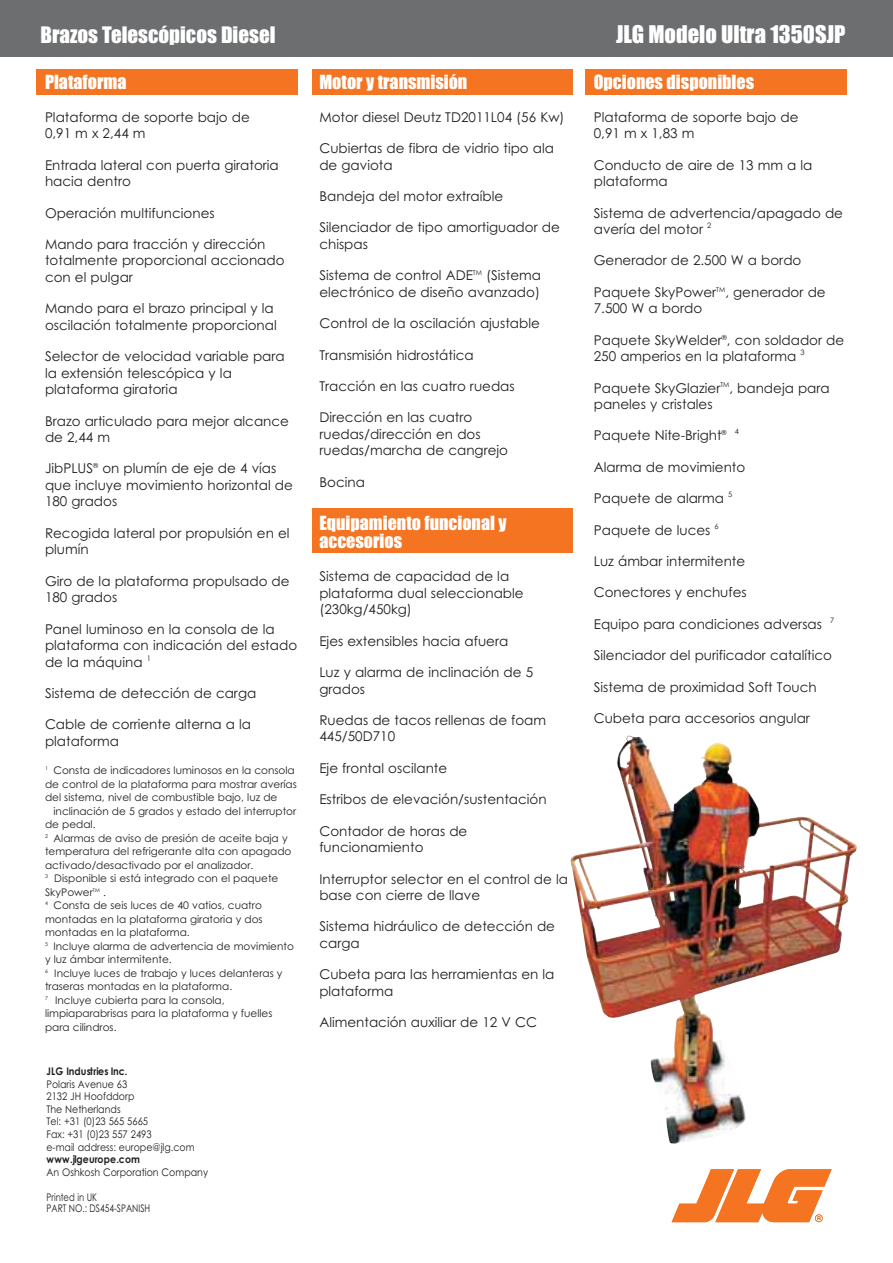
<style>
.page{position:relative;width:893px;height:1263px;background:#fff}
.page>*{position:absolute;margin:0;border:0;box-sizing:border-box;transform-origin:0 0}
.t1{font:22.5px "Impact";color:#fff}
.t2{font:21px "Impact";color:#fff}
.t3{font:18px/18px "Impact";color:#fff}
.t4{font:13.5px/16.5px "Century Gothic";color:#231f20}
.t5{font:10.5px/13.5px "Century Gothic";color:#231f20}
.t6{font:10.5px/12.6px "Century Gothic";color:#231f20;scale:.9 1}
.t7{font:700 10.5px "Century Gothic";letter-spacing:.01em;color:#231f20;scale:.9 1}
.t8{font:10.5px/11.7px "Century Gothic";color:#231f20;scale:.8 1}
</style>
<div class="page">
<img style="left:570px;top:735px;width:287px;height:409px">
<div style="left:312px;top:69px;width:260px;height:25px;background:#f47421"></div>
<div style="left:312px;top:508px;width:260px;height:45px;background:#f47421"></div>
<div style="left:585px;top:69px;width:262px;height:25px;background:#f47421"></div>
<div style="left:36px;top:69px;width:262px;height:25px;background:#f47421"></div>
<div style="left:0;top:0;width:893px;height:56px;background:#6d6e70"></div>
<svg style="left:672px;top:1169px;width:160px;height:53px"></svg>
<h2 class="t2" style="left:40px;top:28px;width:236px">Brazos Telescópicos Diesel</h2>
<h1 class="t1" style="left:616px;top:27px;width:231px">JLG Modelo Ultra 1350SJP</h1>
<h3 class="t3" style="left:45px;top:74px;width:83px">Plataforma</h3>
<p class="t4" style="left:45px;top:110px;width:206px">Plataforma de soporte bajo de<br>0,91 m x 2,44 m</p>
<p class="t4" style="left:45px;top:158px;width:235px">Entrada lateral con puerta giratoria hacia dentro</p>
<p class="t4" style="left:45px;top:206px;width:171px">Operación multifunciones</p>
<p class="t4" style="left:45px;top:237px;width:241px">Mando para tracción y dirección totalmente proporcional accionado con el pulgar</p>
<p class="t4" style="left:45px;top:301px;width:233px">Mando para el brazo principal y la oscilación totalmente proporcional</p>
<p class="t4" style="left:45px;top:349px;width:241px">Selector de velocidad variable para la extensión telescópica y la plataforma giratoria</p>
<p class="t4" style="left:45px;top:414px;width:246px">Brazo articulado para mejor alcance de 2,44 m</p>
<p class="t4" style="left:45px;top:462px;width:249px">JibPLUS<sup>®</sup> on plumín de eje de 4 vías que incluye movimiento horizontal de<br>180 grados</p>
<p class="t4" style="left:45px;top:526px;width:246px">Recogida lateral por propulsión en el plumín</p>
<p class="t4" style="left:45px;top:574px;width:246px">Giro de la plataforma propulsado de<br>180 grados</p>
<p class="t4" style="left:45px;top:622px;width:254px">Panel luminoso en la consola de la plataforma con indicación del estado de la máquina <sup>1</sup></p>
<p class="t4" style="left:45px;top:686px;width:213px">Sistema de detección de carga</p>
<p class="t4" style="left:45px;top:717px;width:208px">Cable de corriente alterna a la plataforma</p>
<p class="t5" style="left:45px;top:765px;width:253px"><sup>1</sup> Consta de indicadores luminosos en la consola de control de la plataforma para mostrar averías del sistema, nivel de combustible bajo, luz de</p>
<p class="t5" style="left:45px;top:805px;width:253px;text-indent:9px">inclinación de 5 grados y estado del interruptor de pedal.<br><sup>2</sup> Alarmas de aviso de presión de aceite baja y temperatura del refrigerante alta con apagado activado/desactivado por el analizador.<br><sup>3</sup> Disponible si está integrado con el paquete SkyPower<sup>TM</sup> .<br><sup>4</sup> Consta de seis luces de 40 vatios, cuatro montadas en la plataforma giratoria y dos montadas en la plataforma.<br><sup>5</sup> Incluye alarma de advertencia de movimiento y luz ámbar intermitente.<br><sup>6</sup> Incluye luces de trabajo y luces delanteras y traseras montadas en la plataforma.<br><sup>7</sup> Incluye cubierta para la consola, limpiaparabrisas para la plataforma y fuelles para cilindros.</p>
<p class="t7" style="left:46px;top:1067px;width:92px">JLG Industries Inc.</p>
<p class="t6" style="left:46px;top:1078px;width:166px">Polaris Avenue 63<br>2132 JH Hoofddorp<br>The Netherlands<br>Tel: +31 (0)23 565 5665<br>Fax: +31 (0)23 557 2493<br>e-mail address: europe@jlg.com</p>
<p class="t7" style="left:46px;top:1155px;width:106px">www.jlgeurope.com</p>
<p class="t6" style="left:46px;top:1167px;width:181px">An Oshkosh Corporation Company</p>
<p class="t8" style="left:46px;top:1192px;width:131px">Printed in UK<br>PART NO.: DS454-SPANISH</p>
<h3 class="t3" style="left:319px;top:74px;width:149px">Motor y transmisión</h3>
<p class="t4" style="left:319px;top:110px;width:247px">Motor diesel Deutz TD2011L04 (56 Kw)</p>
<p class="t4" style="left:319px;top:141px;width:236px">Cubiertas de fibra de vidrio tipo ala de gaviota</p>
<p class="t4" style="left:319px;top:189px;width:185px">Bandeja del motor extraíble</p>
<p class="t4" style="left:319px;top:221px;width:242px">Silenciador de tipo amortiguador de chispas</p>
<p class="t4" style="left:319px;top:268px;width:223px">Sistema de control ADE<sup>TM</sup> (Sistema electrónico de diseño avanzado)</p>
<p class="t4" style="left:319px;top:316px;width:222px">Control de la oscilación ajustable</p>
<p class="t4" style="left:319px;top:348px;width:156px">Transmisión hidrostática</p>
<p class="t4" style="left:319px;top:379px;width:197px">Tracción en las cuatro ruedas</p>
<p class="t4" style="left:319px;top:410px;width:190px">Dirección en las cuatro ruedas/dirección en dos ruedas/marcha de cangrejo</p>
<p class="t4" style="left:319px;top:475px;width:47px">Bocina</p>
<h3 class="t3" style="left:319px;top:516px;width:189px">Equipamiento funcional y accesorios</h3>
<p class="t4" style="left:319px;top:569px;width:206px">Sistema de capacidad de la plataforma dual seleccionable (230kg/450kg)</p>
<p class="t4" style="left:319px;top:634px;width:190px">Ejes extensibles hacia afuera</p>
<p class="t4" style="left:319px;top:665px;width:215px">Luz y alarma de inclinación de 5 grados</p>
<p class="t4" style="left:319px;top:713px;width:228px">Ruedas de tacos rellenas de foam<br>445/50D710</p>
<p class="t4" style="left:319px;top:761px;width:129px">Eje frontal oscilante</p>
<p class="t4" style="left:319px;top:792px;width:229px">Estribos de elevación/sustentación</p>
<p class="t4" style="left:319px;top:824px;width:149px">Contador de horas de funcionamiento</p>
<p class="t4" style="left:319px;top:872px;width:250px">Interruptor selector en el control de la base con cierre de llave</p>
<p class="t4" style="left:319px;top:919px;width:237px">Sistema hidráulico de detección de carga</p>
<p class="t4" style="left:319px;top:967px;width:237px">Cubeta para las herramientas en la plataforma</p>
<p class="t4" style="left:319px;top:1015px;width:219px">Alimentación auxiliar de 12 V CC</p>
<h3 class="t3" style="left:594px;top:74px;width:162px">Opciones disponibles</h3>
<p class="t4" style="left:594px;top:110px;width:206px">Plataforma de soporte bajo de<br>0,91 m x 1,83 m</p>
<p class="t4" style="left:594px;top:158px;width:220px">Conducto de aire de 13 mm a la plataforma</p>
<p class="t4" style="left:594px;top:206px;width:251px">Sistema de advertencia/apagado de avería del motor <sup>2</sup></p>
<p class="t4" style="left:594px;top:254px;width:209px">Generador de 2.500 W a bordo</p>
<p class="t4" style="left:594px;top:285px;width:233px">Paquete SkyPower<sup>TM</sup>, generador de<br>7.500 W a bordo</p>
<p class="t4" style="left:594px;top:333px;width:252px">Paquete SkyWelder<sup>®</sup>, con soldador de<br>250 amperios en la plataforma <sup>3</sup></p>
<p class="t4" style="left:594px;top:381px;width:237px">Paquete SkyGlazier<sup>TM</sup>, bandeja para paneles y cristales</p>
<p class="t4" style="left:594px;top:429px;width:147px">Paquete Nite-Bright<sup>®</sup> <sup>4</sup></p>
<p class="t4" style="left:594px;top:460px;width:153px">Alarma de movimiento</p>
<p class="t4" style="left:594px;top:491px;width:140px">Paquete de alarma <sup>5</sup></p>
<p class="t4" style="left:594px;top:523px;width:126px">Paquete de luces <sup>6</sup></p>
<p class="t4" style="left:594px;top:554px;width:153px">Luz ámbar intermitente</p>
<p class="t4" style="left:594px;top:585px;width:154px">Conectores y enchufes</p>
<p class="t4" style="left:594px;top:617px;width:242px">Equipo para condiciones adversas <sup>7</sup></p>
<p class="t4" style="left:594px;top:648px;width:240px">Silenciador del purificador catalítico</p>
<p class="t4" style="left:594px;top:680px;width:224px">Sistema de proximidad Soft Touch</p>
<p class="t4" style="left:594px;top:711px;width:218px">Cubeta para accesorios angular</p>
</div>
